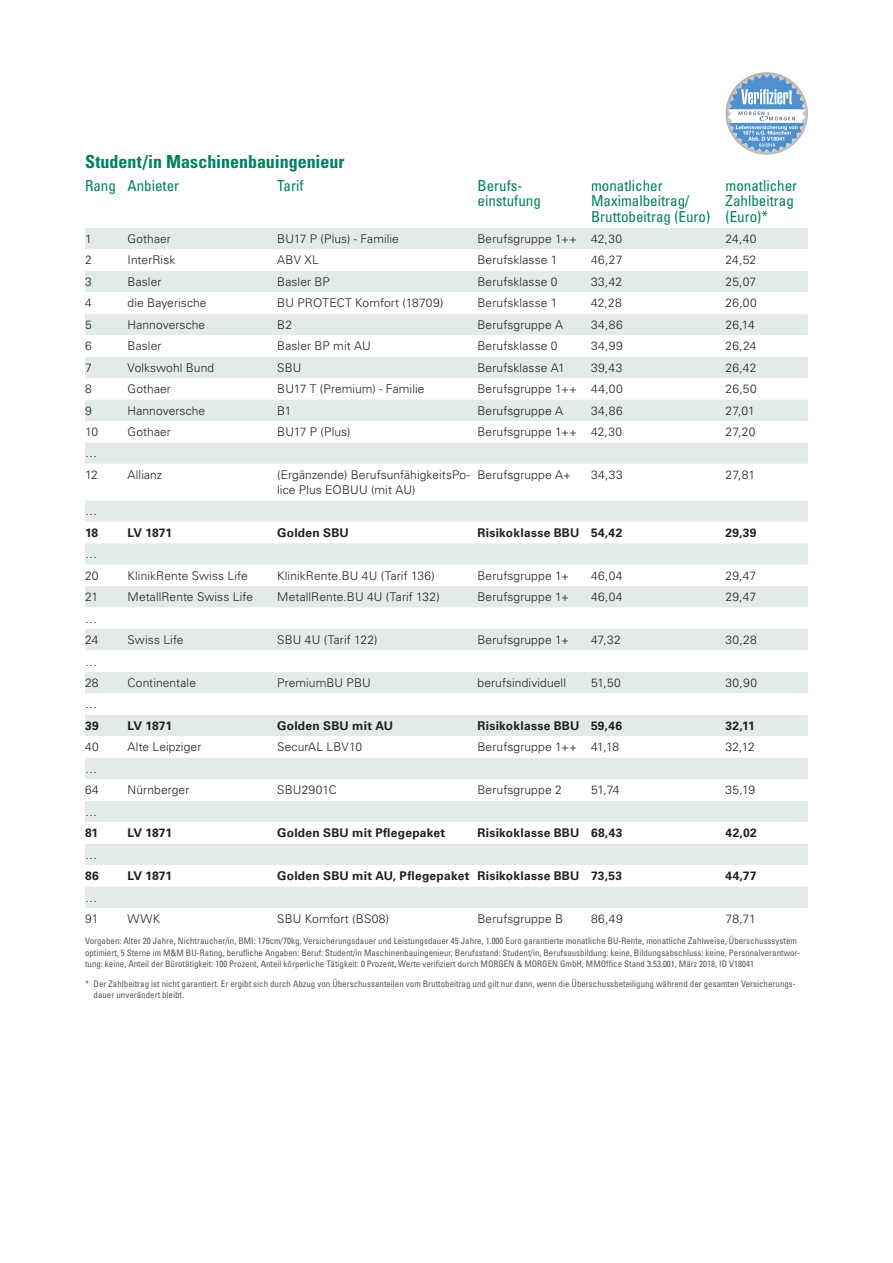
<style>
.page{position:relative;width:893px;height:1263px;background:#fff}
.page>*{position:absolute;margin:0;border:0;box-sizing:border-box;transform-origin:0 0}
.t1{font:700 condensed 18px "Univers LT Std";color:#017f60}
.t2{font:condensed 15px/15px "Univers LT Std";color:#017f60}
.t3{font:300 12px/21.5px "Univers LT Std";letter-spacing:.01em;color:#231f20}
.t4{font:700 12px "Univers LT Std";letter-spacing:.02em;color:#231f20}
.t5{font:condensed 9px/11.2px "Univers LT Std";color:#57585a}
</style>
<div class="page">
<div style="left:85px;top:228px;width:723px;height:21px;background:#e2ebe8"></div>
<svg style="left:85px;top:271px;width:723px;height:637px"></svg>
<svg style="left:725px;top:72px;width:83px;height:83px"></svg>
<svg style="left:728px;top:74px;width:78px;height:79px"></svg>
<h1 class="t1" style="left:85px;top:151px;width:261px">Student/in Maschinenbauingenieur</h1>
<p class="t2" style="left:85px;top:178px;width:96px">Rang Anbieter</p>
<p class="t2" style="left:277px;top:178px;width:28px">Tarif</p>
<p class="t2" style="left:477px;top:178px;width:65px">Berufs&shy;einstufung</p>
<p class="t2" style="left:591px;top:178px;width:121px">monatlicher<br>Maximalbeitrag/<br>Bruttobeitrag (Euro)</p>
<p class="t2" style="left:725px;top:178px;width:73px">monatlicher<br>Zahlbeitrag (Euro)*</p>
<p class="t3" style="left:85px;top:228px;width:8px">1</p>
<p class="t3" style="left:128px;top:228px;width:45px">Gothaer</p>
<p class="t3" style="left:277px;top:228px;width:123px">BU17 P (Plus) - Familie</p>
<p class="t3" style="left:477px;top:228px;width:146px">Berufsgruppe 1++ 42,30</p>
<p class="t3" style="left:725px;top:228px;width:33px">24,40</p>
<p class="t3" style="left:85px;top:249px;width:8px">2</p>
<p class="t3" style="left:128px;top:249px;width:49px">InterRisk</p>
<p class="t3" style="left:277px;top:249px;width:43px">ABV XL</p>
<p class="t3" style="left:477px;top:249px;width:81px">Berufsklasse 1</p>
<p class="t3" style="left:591px;top:249px;width:33px">46,27</p>
<p class="t3" style="left:725px;top:249px;width:32px">24,52</p>
<p class="t3" style="left:85px;top:271px;width:8px">3</p>
<p class="t3" style="left:128px;top:271px;width:35px">Basler</p>
<p class="t3" style="left:277px;top:271px;width:54px">Basler BP</p>
<p class="t3" style="left:477px;top:271px;width:81px">Berufsklasse 0</p>
<p class="t3" style="left:591px;top:271px;width:33px">33,42</p>
<p class="t3" style="left:725px;top:271px;width:32px">25,07</p>
<p class="t3" style="left:85px;top:292px;width:8px">4</p>
<p class="t3" style="left:128px;top:292px;width:81px">die Bayerische</p>
<p class="t3" style="left:277px;top:292px;width:168px">BU PROTECT Komfort (18709)</p>
<p class="t3" style="left:477px;top:292px;width:81px">Berufsklasse 1</p>
<p class="t3" style="left:591px;top:292px;width:32px">42,28</p>
<p class="t3" style="left:725px;top:292px;width:33px">26,00</p>
<p class="t3" style="left:85px;top:314px;width:8px">5</p>
<p class="t3" style="left:128px;top:314px;width:79px">Hannoversche</p>
<p class="t3" style="left:277px;top:314px;width:16px">B2</p>
<p class="t3" style="left:477px;top:314px;width:87px">Berufsgruppe A</p>
<p class="t3" style="left:591px;top:314px;width:33px">34,86</p>
<p class="t3" style="left:725px;top:314px;width:31px">26,14</p>
<p class="t3" style="left:85px;top:335px;width:8px">6</p>
<p class="t3" style="left:128px;top:335px;width:35px">Basler</p>
<p class="t3" style="left:277px;top:335px;width:95px">Basler BP mit AU</p>
<p class="t3" style="left:477px;top:335px;width:81px">Berufsklasse 0</p>
<p class="t3" style="left:591px;top:335px;width:33px">34,99</p>
<p class="t3" style="left:725px;top:335px;width:32px">26,24</p>
<p class="t3" style="left:85px;top:357px;width:8px">7</p>
<p class="t3" style="left:128px;top:357px;width:88px">Volkswohl Bund</p>
<p class="t3" style="left:277px;top:357px;width:26px">SBU</p>
<p class="t3" style="left:477px;top:357px;width:89px">Berufsklasse A1</p>
<p class="t3" style="left:591px;top:357px;width:33px">39,43</p>
<p class="t3" style="left:725px;top:357px;width:32px">26,42</p>
<p class="t3" style="left:85px;top:378px;width:8px">8</p>
<p class="t3" style="left:128px;top:378px;width:45px">Gothaer</p>
<p class="t3" style="left:277px;top:378px;width:149px">BU17 T (Premium) - Familie</p>
<p class="t3" style="left:477px;top:378px;width:147px">Berufsgruppe 1++ 44,00</p>
<p class="t3" style="left:725px;top:378px;width:33px">26,50</p>
<p class="t3" style="left:85px;top:400px;width:8px">9</p>
<p class="t3" style="left:128px;top:400px;width:79px">Hannoversche</p>
<p class="t3" style="left:277px;top:400px;width:16px">B1</p>
<p class="t3" style="left:477px;top:400px;width:87px">Berufsgruppe A</p>
<p class="t3" style="left:591px;top:400px;width:33px">34,86</p>
<p class="t3" style="left:725px;top:400px;width:31px">27,01</p>
<p class="t3" style="left:85px;top:421px;width:15px">10</p>
<p class="t3" style="left:128px;top:421px;width:45px">Gothaer</p>
<p class="t3" style="left:277px;top:421px;width:75px">BU17 P (Plus)</p>
<p class="t3" style="left:477px;top:421px;width:146px">Berufsgruppe 1++ 42,30</p>
<p class="t3" style="left:725px;top:421px;width:31px">27,20</p>
<p class="t3" style="left:85px;top:442px;width:14px">…<br>12</p>
<p class="t3" style="left:128px;top:464px;width:36px">Allianz</p>
<p class="t3" style="left:277px;top:467px;width:195px;line-height:15px">(Ergänzende) BerufsunfähigkeitsPo&shy;lice Plus EOBUU (mit AU)</p>
<p class="t3" style="left:477px;top:464px;width:95px">Berufsgruppe A+</p>
<p class="t3" style="left:591px;top:464px;width:33px">34,33</p>
<p class="t3" style="left:725px;top:464px;width:31px">27,81</p>
<p class="t3" style="left:85px;top:500px;width:13px">…</p>
<p class="t4" style="left:85px;top:526px;width:15px">18</p>
<p class="t4" style="left:128px;top:526px;width:46px">LV 1871</p>
<p class="t4" style="left:277px;top:526px;width:73px">Golden SBU</p>
<p class="t4" style="left:477px;top:526px;width:146px">Risikoklasse BBU 54,42</p>
<p class="t4" style="left:725px;top:526px;width:33px">29,39</p>
<p class="t3" style="left:85px;top:543px;width:15px">…<br>20</p>
<p class="t3" style="left:128px;top:565px;width:122px">KlinikRente Swiss Life</p>
<p class="t3" style="left:277px;top:565px;width:159px">KlinikRente.BU 4U (Tarif 136)</p>
<p class="t3" style="left:477px;top:565px;width:93px">Berufsgruppe 1+</p>
<p class="t3" style="left:591px;top:565px;width:33px">46,04</p>
<p class="t3" style="left:725px;top:565px;width:32px">29,47</p>
<p class="t3" style="left:85px;top:586px;width:15px">21</p>
<p class="t3" style="left:128px;top:586px;width:127px">MetallRente Swiss Life</p>
<p class="t3" style="left:277px;top:586px;width:164px">MetallRente.BU 4U (Tarif 132)</p>
<p class="t3" style="left:477px;top:586px;width:93px">Berufsgruppe 1+</p>
<p class="t3" style="left:591px;top:586px;width:33px">46,04</p>
<p class="t3" style="left:725px;top:586px;width:32px">29,47</p>
<p class="t3" style="left:85px;top:608px;width:15px">…<br>24</p>
<p class="t3" style="left:128px;top:629px;width:58px">Swiss Life</p>
<p class="t3" style="left:277px;top:629px;width:102px">SBU 4U (Tarif 122)</p>
<p class="t3" style="left:477px;top:629px;width:93px">Berufsgruppe 1+</p>
<p class="t3" style="left:591px;top:629px;width:31px">47,32</p>
<p class="t3" style="left:725px;top:629px;width:33px">30,28</p>
<p class="t3" style="left:85px;top:650px;width:15px">…<br>28</p>
<p class="t3" style="left:128px;top:672px;width:70px">Continentale</p>
<p class="t3" style="left:277px;top:672px;width:95px">PremiumBU PBU</p>
<p class="t3" style="left:477px;top:672px;width:90px">berufsindividuell</p>
<p class="t3" style="left:591px;top:672px;width:31px">51,50</p>
<p class="t3" style="left:725px;top:672px;width:33px">30,90</p>
<p class="t3" style="left:85px;top:693px;width:13px">…</p>
<p class="t4" style="left:85px;top:719px;width:15px">39</p>
<p class="t4" style="left:128px;top:719px;width:46px">LV 1871</p>
<p class="t4" style="left:277px;top:719px;width:117px">Golden SBU mit AU</p>
<p class="t4" style="left:477px;top:719px;width:146px">Risikoklasse BBU 59,46</p>
<p class="t4" style="left:725px;top:719px;width:31px">32,11</p>
<p class="t3" style="left:85px;top:736px;width:15px">40</p>
<p class="t3" style="left:128px;top:736px;width:75px">Alte Leipziger</p>
<p class="t3" style="left:277px;top:736px;width:86px">SecurAL LBV10</p>
<p class="t3" style="left:477px;top:736px;width:143px">Berufsgruppe 1++ 41,18</p>
<p class="t3" style="left:725px;top:736px;width:31px">32,12</p>
<p class="t3" style="left:85px;top:758px;width:15px">…<br>64</p>
<p class="t3" style="left:128px;top:779px;width:63px">Nürnberger</p>
<p class="t3" style="left:277px;top:779px;width:61px">SBU2901C</p>
<p class="t3" style="left:477px;top:779px;width:86px">Berufsgruppe 2</p>
<p class="t3" style="left:591px;top:779px;width:30px">51,74</p>
<p class="t3" style="left:725px;top:779px;width:31px">35,19</p>
<p class="t3" style="left:85px;top:801px;width:13px">…</p>
<p class="t4" style="left:85px;top:826px;width:15px">81</p>
<p class="t4" style="left:128px;top:826px;width:46px">LV 1871</p>
<p class="t4" style="left:277px;top:826px;width:170px">Golden SBU mit Pflegepaket</p>
<p class="t4" style="left:477px;top:826px;width:146px">Risikoklasse BBU 68,43</p>
<p class="t4" style="left:725px;top:826px;width:33px">42,02</p>
<p class="t3" style="left:85px;top:844px;width:13px">…</p>
<p class="t4" style="left:85px;top:869px;width:15px">86</p>
<p class="t4" style="left:128px;top:869px;width:46px">LV 1871</p>
<p class="t4" style="left:277px;top:869px;width:346px">Golden SBU mit AU, Pflegepaket Risikoklasse BBU 73,53</p>
<p class="t4" style="left:725px;top:869px;width:32px">44,77</p>
<p class="t3" style="left:85px;top:886px;width:15px">…<br>91</p>
<p class="t3" style="left:128px;top:908px;width:34px">WWK</p>
<p class="t3" style="left:277px;top:908px;width:113px">SBU Komfort (BS08)</p>
<p class="t3" style="left:477px;top:908px;width:87px">Berufsgruppe B</p>
<p class="t3" style="left:591px;top:908px;width:33px">86,49</p>
<p class="t3" style="left:725px;top:908px;width:32px">78,71</p>
<p class="t5" style="left:85px;top:935px;width:717px">Vorgaben: Alter 20 Jahre, Nichtraucher/in, BMI: 175cm/70kg, Versicherungsdauer und Leistungsdauer 45 Jahre, 1.000 Euro garantierte monatliche BU-Rente, monatliche Zahlweise, Überschusssystem optimiert, 5 Sterne im M&amp;M BU-Rating, berufliche Angaben: Beruf: Student/in Maschinenbauingenieur, Berufsstand: Student/in, Berufsausbildung: keine, Bildungsabschluss: keine, Personalverantwor&shy;tung: keine, Anteil der Bürotätigkeit: 100 Prozent, Anteil körperliche Tätigkeit: 0 Prozent, Werte verifiziert durch MORGEN &amp; MORGEN GmbH, MMOffice Stand 3.53.001, März 2018, ID V18041</p>
<p class="t5" style="left:94px;top:978px;width:703px;text-indent:-9px">* Der Zahlbeitrag ist nicht garantiert. Er ergibt sich durch Abzug von Überschussanteilen vom Bruttobeitrag und gilt nur dann, wenn die Überschussbeteiligung während der gesamten Versicherungs&shy;dauer unverändert bleibt.</p>
</div>
